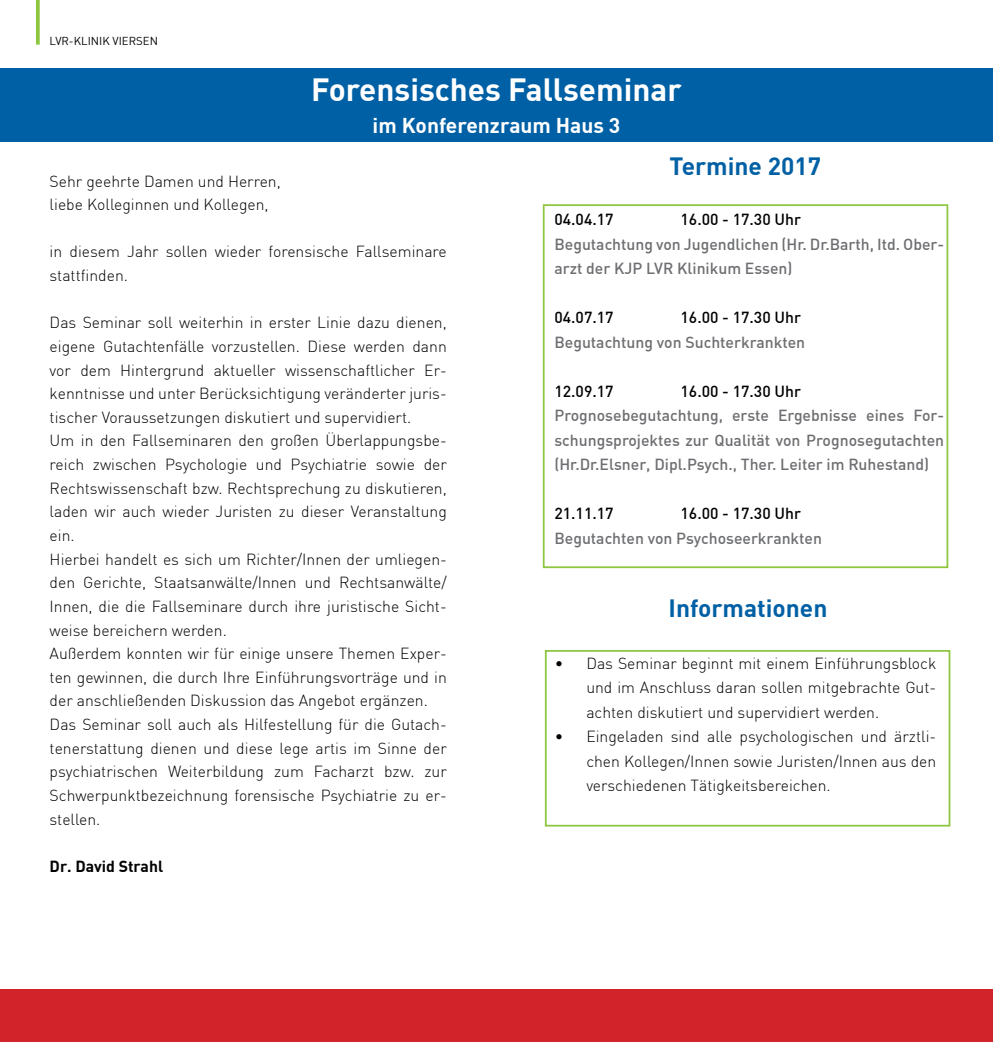
<style>
.page{position:relative;width:993px;height:1042px;background:#fff}
.page>*{position:absolute;margin:0;border:0;box-sizing:border-box;transform-origin:0 0}
.t1{font:700 31.5px "DIN";color:#fff}
.t2{font:700 24.5px "DIN";color:#0060a5}
.t3{font:700 21px "DIN";color:#fff}
.t4{font:300 15.75px/23.6px "DIN";color:#000}
.t5{font:500 15.75px/24.5px "DIN";color:#6d6e71}
.t6{font:500 15.75px "DIN";color:#000}
.t7{font:700 15.75px "DIN";color:#000}
.t8{font:11.38px "DIN";color:#000}
</style>
<div class="page">
<svg style="left:36px;top:0;width:4px;height:45px"></svg>
<div style="left:0;top:68px;width:992px;height:73px;background:#0060a5"></div>
<div style="left:0;top:990px;width:992px;height:52px;background:#d2232a"></div>
<div style="left:544px;top:650px;width:406px;height:176px;border:2px solid #8dc63f"></div>
<div style="left:542px;top:204px;width:405px;height:364px;border:2px solid #8dc63f"></div>
<p class="t8" style="left:50px;top:33px;width:110px">LVR-KLINIK VIERSEN</p>
<h1 class="t1" style="left:311px;top:69px;width:372px">Forensisches Fallseminar</h1>
<h3 class="t3" style="left:372px;top:111px;width:249px">im Konferenzraum Haus 3</h3>
<p class="t4" style="left:50px;top:169px;width:232px">Sehr geehrte Damen und Herren, liebe Kolleginnen und Kollegen,</p>
<p class="t4" style="left:50px;top:240px;width:398px">in diesem Jahr sollen wieder forensische Fallseminare stattfinden.</p>
<p class="t4" style="left:50px;top:311px;width:398px">Das Seminar soll weiterhin in erster Linie dazu dienen, eigene Gutachtenfälle vorzustellen. Diese werden dann vor dem Hintergrund aktueller wissenschaftlicher Er&shy;kenntnisse und unter Berücksichtigung veränderter juris&shy;tischer Voraussetzungen diskutiert und supervidiert.<br>Um in den Fallseminaren den großen Überlappungsbe&shy;reich zwischen Psychologie und Psychiatrie sowie der Rechtswissenschaft bzw. Rechtsprechung zu diskutieren, laden wir auch wieder Juristen zu dieser Veranstaltung ein.<br>Hierbei handelt es sich um Richter/Innen der umliegen&shy;den Gerichte, Staatsanwälte/Innen und Rechtsanwälte/ Innen, die die Fallseminare durch ihre juristische Sicht&shy;weise bereichern werden.<br>Außerdem konnten wir für einige unsere Themen Exper&shy;ten gewinnen, die durch Ihre Einführungsvorträge und in der anschließenden Diskussion das Angebot ergänzen.<br>Das Seminar soll auch als Hilfestellung für die Gutach&shy;tenerstattung dienen und diese lege artis im Sinne der psychiatrischen Weiterbildung zum Facharzt bzw. zur Schwerpunktbezeichnung forensische Psychiatrie zu er&shy;stellen.</p>
<p class="t7" style="left:50px;top:856px;width:115px">Dr. David Strahl</p>
<h2 class="t2" style="left:669px;top:150px;width:153px">Termine 2017</h2>
<p class="t6" style="left:554px;top:209px;width:61px">04.04.17</p>
<p class="t6" style="left:680px;top:209px;width:122px">16.00 - 17.30 Uhr</p>
<p class="t5" style="left:554px;top:231px;width:391px">Begutachtung von Jugendlichen (Hr. Dr.Barth, Itd. Ober&shy;arzt der KJP LVR Klinikum Essen)</p>
<p class="t6" style="left:554px;top:307px;width:61px">04.07.17</p>
<p class="t6" style="left:680px;top:307px;width:122px">16.00 - 17.30 Uhr</p>
<p class="t5" style="left:554px;top:329px;width:252px">Begutachtung von Suchterkrankten</p>
<p class="t6" style="left:554px;top:381px;width:61px">12.09.17</p>
<p class="t6" style="left:680px;top:381px;width:122px">16.00 - 17.30 Uhr</p>
<p class="t5" style="left:554px;top:403px;width:391px;text-align:justify">Prognosebegutachtung, erste Ergebnisse eines For&shy;schungsprojektes zur Qualität von Prognosegutachten (Hr.Dr.Elsner, Dipl.Psych., Ther. Leiter im Ruhestand)</p>
<p class="t6" style="left:554px;top:503px;width:61px">21.11.17</p>
<p class="t6" style="left:680px;top:503px;width:122px">16.00 - 17.30 Uhr</p>
<p class="t5" style="left:554px;top:525px;width:269px">Begutachten von Psychoseerkrankten</p>
<h2 class="t2" style="left:668px;top:592px;width:160px">Informationen</h2>
<p class="t4" style="left:586px;top:650px;width:351px;line-height:24.5px;text-align:justify;text-indent:-32px">• Das Seminar beginnt mit einem Einführungsblock und im Anschluss daran sollen mitgebrachte Gut&shy;achten diskutiert und supervidiert werden.</p>
<p class="t4" style="left:586px;top:724px;width:351px;line-height:24.5px;text-align:justify;text-indent:-32px">• Eingeladen sind alle psychologischen und ärztli&shy;chen Kollegen/Innen sowie Juristen/Innen aus den verschiedenen Tätigkeitsbereichen.</p>
</div>
